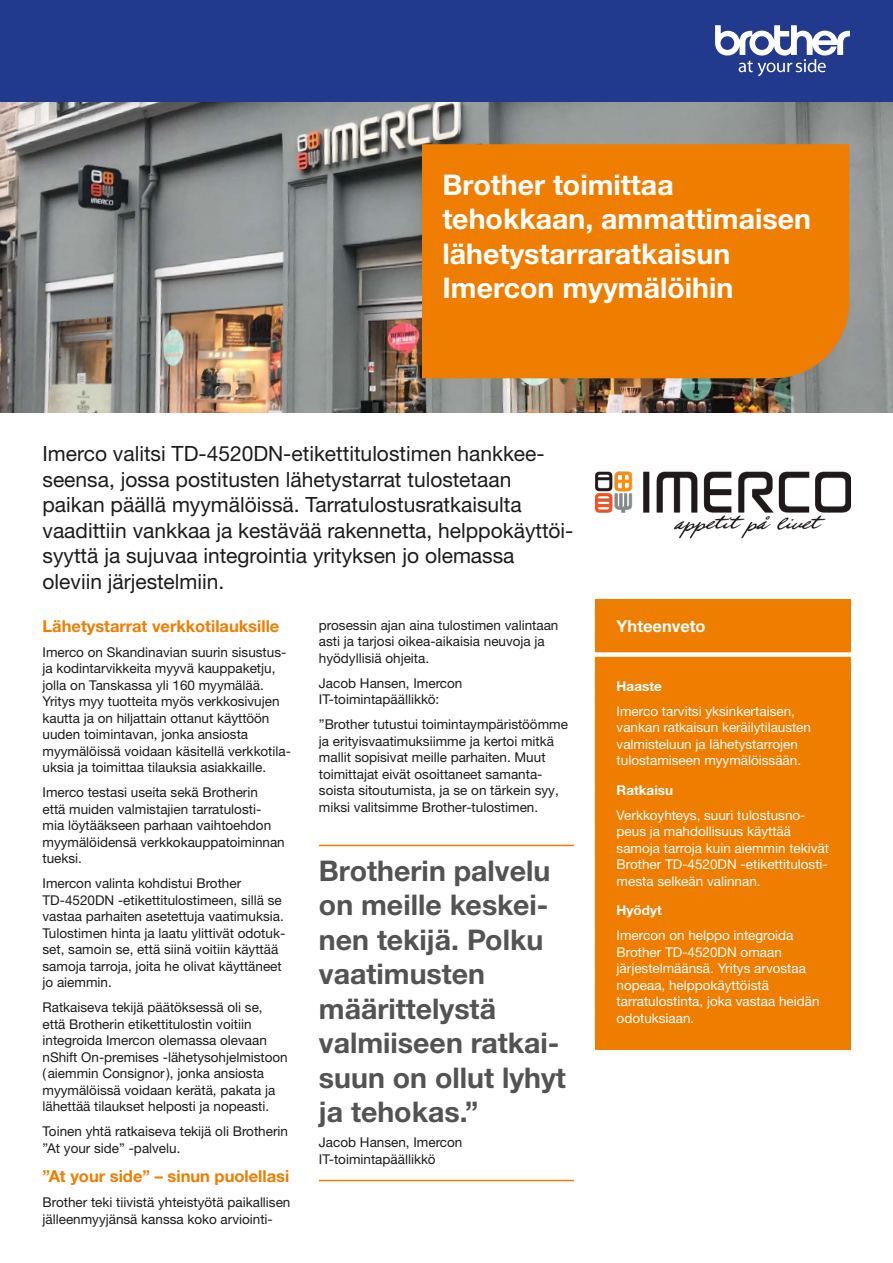
<style>
.page{position:relative;width:893px;height:1263px;background:#fff}
.page>*{position:absolute;margin:0;border:0;box-sizing:border-box;transform-origin:0 0}
.t1{font:700 28.5px/34.5px "Helvetica Neue LTW1 G";color:#535353}
.t2{font:700 28.5px/34.5px "Helvetica Neue LTW1 G";color:#fff}
.t3{font:21px/25.5px "Helvetica Neue LTW1 G";color:#1b1b1b}
.t4{font:700 16.5px "Helvetica Neue LTW1 G";color:#ef7d00}
.t5{font:700 16.5px "Helvetica Neue LTW1 G";color:#fff}
.t6{font:13.5px/16.5px "Helvetica Neue LTW1 G";color:#1b1b1b}
.t7{font:13.5px/16.5px "Helvetica Neue LTW1 G";color:#fff}
.t8{font:700 13.5px "Helvetica Neue LTW1 G";color:#fff}
</style>
<div class="page">
<div style="left:0;top:0;width:893px;height:102px;background:#213a8e"></div>
<svg style="left:715px;top:25px;width:135px;height:51px"></svg>
<img style="left:0;top:102px;width:893px;height:311px">
<hr style="left:319px;top:845px;width:255px;height:1px;background:#ef7d00">
<hr style="left:319px;top:1180px;width:255px;height:1px;background:#ef7d00">
<img style="left:595px;top:471px;width:255px;height:68px">
<div style="left:595px;top:599px;width:255px;height:451px;background:#ef7d00"></div>
<div style="left:594px;top:652px;width:258px;height:5px;background:#fff"></div>
<div style="left:422px;top:144px;width:427px;height:234px;background:#ef7d00"></div>
<h1 class="t2" style="left:442px;top:167px;width:370px">Brother toimittaa tehokkaan, ammattimaisen lähetystarraratkaisun<br>Imercon myymälöihin</h1>
<p class="t3" style="left:43px;top:441px;width:532px">Imerco valitsi TD-4520DN-etikettitulostimen hankkee&shy;seensa, jossa postitusten lähetystarrat tulostetaan paikan päällä myymälöissä. Tarratulostusratkaisulta vaadittiin vankkaa ja kestävää rakennetta, helppokäyttöi&shy;syyttä ja sujuvaa integrointia yrityksen jo olemassa oleviin järjestelmiin.</p>
<p class="t4" style="left:43px;top:616px;width:238px">Lähetystarrat verkkotilauksille</p>
<p class="t6" style="left:43px;top:644px;width:250px">Imerco on Skandinavian suurin sisustus&shy;ja kodintarvikkeita myyvä kauppaketju, jolla on Tanskassa yli 160 myymälää.<br>Yritys myy tuotteita myös verkkosivujen kautta ja on hiljattain ottanut käyttöön uuden toimintavan, jonka ansiosta myymälöissä voidaan käsitellä verkkotila&shy;uksia ja toimittaa tilauksia asiakkaille.</p>
<p class="t6" style="left:43px;top:784px;width:244px">Imerco testasi useita sekä Brotherin<br>että muiden valmistajien tarratulosti&shy;mia löytääkseen parhaan vaihtoehdon myymälöidensä verkkokauppatoiminnan tueksi.</p>
<p class="t6" style="left:43px;top:875px;width:244px">Imercon valinta kohdistui Brother TD-4520DN -etikettitulostimeen, sillä se vastaa parhaiten asetettuja vaatimuksia.<br>Tulostimen hinta ja laatu ylittivät odotuk&shy;set, samoin se, että siinä voitiin käyttää samoja tarroja, joita he olivat käyttäneet jo aiemmin.</p>
<p class="t6" style="left:43px;top:999px;width:247px">Ratkaiseva tekijä päätöksessä oli se, että Brotherin etikettitulostin voitiin integroida Imercon olemassa olevaan nShift On-premises -lähetysohjelmistoon (aiemmin Consignor), jonka ansiosta myymälöissä voidaan kerätä, pakata ja lähettää tilaukset helposti ja nopeasti.</p>
<p class="t6" style="left:43px;top:1123px;width:247px">Toinen yhtä ratkaiseva tekijä oli Brotherin ”At your side” -palvelu.</p>
<p class="t4" style="left:43px;top:1166px;width:248px">”At your side” – sinun puolellasi</p>
<p class="t6" style="left:43px;top:1194px;width:249px">Brother teki tiivistä yhteistyötä paikallisen jälleenmyyjänsä kanssa koko arviointi-</p>
<p class="t6" style="left:319px;top:616px;width:241px">prosessin ajan aina tulostimen valintaan asti ja tarjosi oikea-aikaisia neuvoja ja hyödyllisiä ohjeita.</p>
<p class="t6" style="left:319px;top:674px;width:145px">Jacob Hansen, Imercon<br>IT-toimintapäällikkö:</p>
<p class="t6" style="left:319px;top:716px;width:251px">”Brother tutustui toimintaympäristöömme ja erityisvaatimuksiimme ja kertoi mitkä mallit sopisivat meille parhaiten. Muut toimittajat eivät osoittaneet samanta&shy;soista sitoutumista, ja se on tärkein syy, miksi valitsimme Brother-tulostimen.</p>
<h1 class="t1" style="left:319px;top:853px;width:249px">Brotherin palvelu on meille keskei&shy;nen tekijä. Polku vaatimusten määrittelystä valmiiseen ratkai&shy;suun on ollut lyhyt ja tehokas.”</h1>
<p class="t6" style="left:319px;top:1134px;width:145px">Jacob Hansen, Imercon<br>IT-toimintapäällikkö</p>
<p class="t5" style="left:617px;top:616px;width:91px">Yhteenveto</p>
<p class="t8" style="left:617px;top:678px;width:47px">Haaste</p>
<p class="t7" style="left:617px;top:703px;width:196px">Imerco tarvitsi yksinkertaisen, vankan ratkaisun keräilytilausten valmisteluun ja lähetystarrojen tulostamiseen myymälöissään.</p>
<p class="t8" style="left:617px;top:782px;width:58px">Ratkaisu</p>
<p class="t7" style="left:617px;top:807px;width:214px">Verkkoyhteys, suuri tulostusno&shy;peus ja mahdollisuus käyttää samoja tarroja kuin aiemmin tekivät<br>Brother TD-4520DN -etikettitulosti&shy;mesta selkeän valinnan.</p>
<p class="t8" style="left:617px;top:902px;width:47px">Hyödyt</p>
<p class="t7" style="left:617px;top:927px;width:204px">Imercon on helppo integroida<br>Brother TD-4520DN omaan järjestelmäänsä. Yritys arvostaa nopeaa, helppokäyttöistä tarratulostinta, joka vastaa heidän odotuksiaan.</p>
</div>
